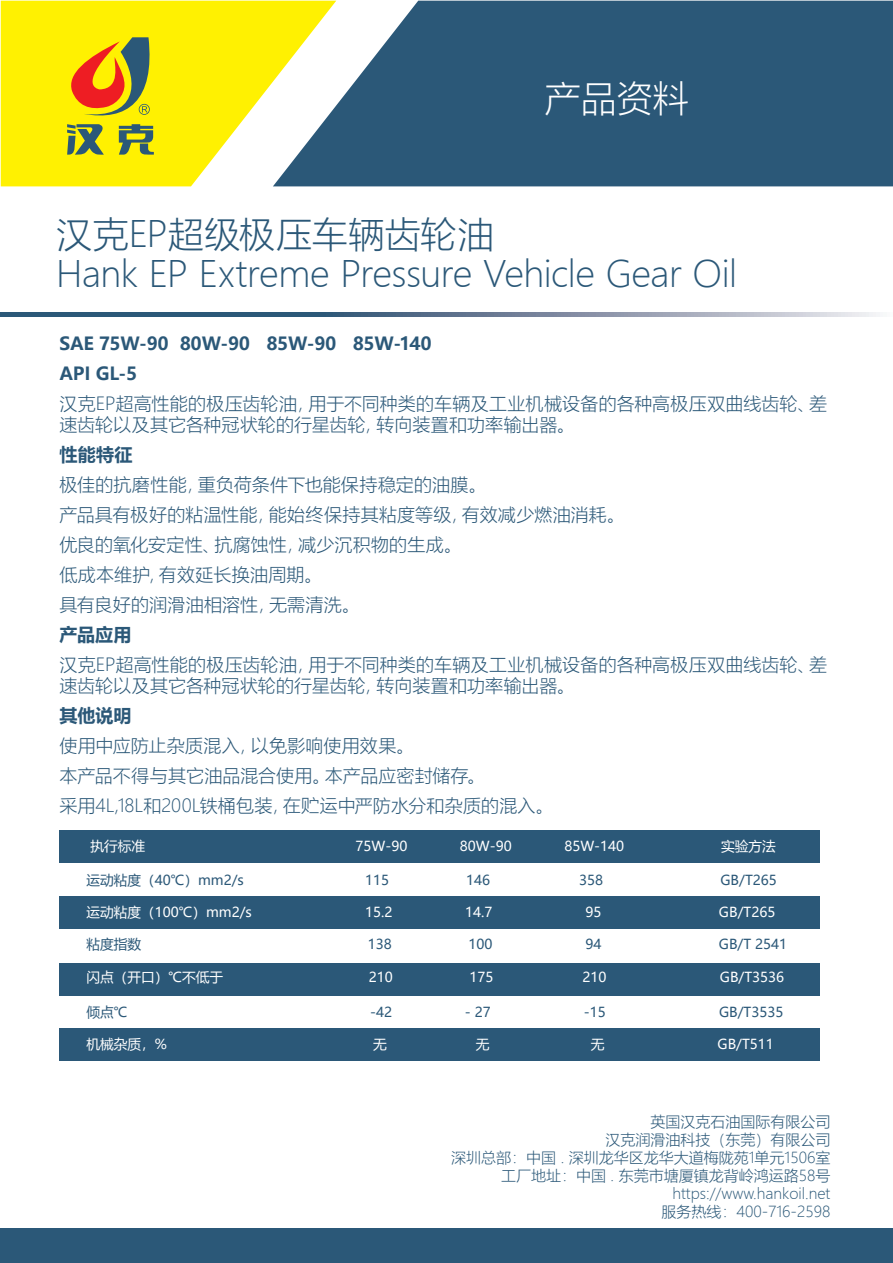
<style>
.page{position:relative;width:893px;height:1263px;background:#fff}
.page>*{position:absolute;margin:0;border:0;box-sizing:border-box;transform-origin:0 0}
.t1{font:300 36px/40.5px "Microsoft Ya Hei";letter-spacing:-.015em;color:#2b5878}
.t2{font:300 36px "Microsoft Ya Hei";color:#fff}
.t3{font:300 18px/30px "Microsoft Ya Hei";letter-spacing:.005em;color:#2b5878}
.t4{font:700 18px/30px "Microsoft Ya Hei";letter-spacing:-.005em;color:#2b5878}
.t5{font:300 15px/18px "Microsoft Ya Hei";color:#2b5878;text-align:right}
.t6{font:13.65px "Microsoft Ya Hei";color:#fff}
.t7{font:13.65px "Microsoft Ya Hei";color:#2b5878}
</style>
<div class="page">
<svg style="left:1px;top:1px;width:272px;height:185px;fill:#fff101"></svg>
<svg style="left:273px;top:1px;width:620px;height:185px;fill:#2b5878"></svg>
<svg style="left:66px;top:37px;width:89px;height:118px"></svg>
<svg style="left:0;top:313px;width:880px;height:3px"></svg>
<div style="left:0;top:1229px;width:893px;height:34px;background:#2b5878"></div>
<div style="left:59px;top:830px;width:760px;height:33px;background:#2b5878"></div>
<div style="left:59px;top:896px;width:760px;height:33px;background:#2b5878"></div>
<div style="left:59px;top:962px;width:760px;height:33px;background:#2b5878"></div>
<div style="left:59px;top:1028px;width:760px;height:33px;background:#2b5878"></div>
<h1 class="t2" style="left:545px;top:74px;width:145px">产品资料</h1>
<h1 class="t1" style="left:56px;top:213px;width:682px">汉克EP超级极压车辆齿轮油<br>Hank EP Extreme Pressure Vehicle Gear Oil</h1>
<p class="t4" style="left:59px;top:328px;width:374px">SAE 75W-90 80W-90 85W-90 85W-140<br>API GL-5</p>
<p class="t3" style="left:59px;top:393px;width:769px;line-height:21px">汉克EP超高性能的极压齿轮油，用于不同种类的车辆及工业机械设备的各种高极压双曲线齿轮、差速齿轮以及其它各种冠状轮的行星齿轮，转向装置和功率输出器。</p>
<p class="t4" style="left:59px;top:439px;width:74px">性能特征</p>
<p class="t3" style="left:59px;top:469px;width:567px">极佳的抗磨性能，重负荷条件下也能保持稳定的油膜。<br>产品具有极好的粘温性能，能始终保持其粘度等级，有效减少燃油消耗。优良的氧化安定性、抗腐蚀性，减少沉积物的生成。<br>低成本维护，有效延长换油周期。<br>具有良好的润滑油相溶性，无需清洗。</p>
<p class="t4" style="left:59px;top:619px;width:74px">产品应用</p>
<p class="t3" style="left:59px;top:654px;width:769px;line-height:21px">汉克EP超高性能的极压齿轮油，用于不同种类的车辆及工业机械设备的各种高极压双曲线齿轮、差速齿轮以及其它各种冠状轮的行星齿轮，转向装置和功率输出器。</p>
<p class="t4" style="left:59px;top:700px;width:74px">其他说明</p>
<p class="t3" style="left:59px;top:730px;width:496px">使用中应防止杂质混入，以免影响使用效果。<br>本产品不得与其它油品混合使用。本产品应密封储存。<br>采用4L,18L和200L铁桶包装，在贮运中严防水分和杂质的混入。</p>
<p class="t6" style="left:91px;top:837px;width:56px">执行标准</p>
<p class="t6" style="left:356px;top:837px;width:53px">75W-90</p>
<p class="t6" style="left:460px;top:837px;width:53px">80W-90</p>
<p class="t6" style="left:564px;top:837px;width:61px">85W-140</p>
<p class="t6" style="left:721px;top:837px;width:56px">实验方法</p>
<p class="t7" style="left:87px;top:871px;width:159px">运动粘度（40℃）mm2/s</p>
<p class="t7" style="left:365px;top:871px;width:26px">115</p>
<p class="t7" style="left:466px;top:871px;width:26px">146</p>
<p class="t7" style="left:579px;top:871px;width:26px">358</p>
<p class="t7" style="left:720px;top:871px;width:58px">GB/T265</p>
<p class="t6" style="left:87px;top:903px;width:167px">运动粘度（100℃）mm2/s</p>
<p class="t6" style="left:365px;top:903px;width:29px">15.2</p>
<p class="t6" style="left:465px;top:903px;width:29px">14.7</p>
<p class="t6" style="left:586px;top:903px;width:18px">95</p>
<p class="t6" style="left:719px;top:903px;width:58px">GB/T265</p>
<p class="t7" style="left:87px;top:935px;width:56px">粘度指数</p>
<p class="t7" style="left:368px;top:935px;width:26px">138</p>
<p class="t7" style="left:468px;top:935px;width:26px">100</p>
<p class="t7" style="left:586px;top:935px;width:18px">94</p>
<p class="t7" style="left:719px;top:935px;width:70px">GB/T 2541</p>
<p class="t6" style="left:87px;top:968px;width:138px">闪点（开口）℃不低于</p>
<p class="t6" style="left:369px;top:968px;width:26px">210</p>
<p class="t6" style="left:470px;top:968px;width:26px">175</p>
<p class="t6" style="left:583px;top:968px;width:26px">210</p>
<p class="t6" style="left:720px;top:968px;width:66px">GB/T3536</p>
<p class="t7" style="left:87px;top:1003px;width:42px">倾点℃</p>
<p class="t7" style="left:370px;top:1003px;width:23px">-42</p>
<p class="t7" style="left:465px;top:1003px;width:27px">- 27</p>
<p class="t7" style="left:584px;top:1003px;width:23px">-15</p>
<p class="t7" style="left:719px;top:1003px;width:66px">GB/T3535</p>
<p class="t6" style="left:87px;top:1035px;width:82px">机械杂质，%</p>
<p class="t6" style="left:373px;top:1035px;width:15px">无</p>
<p class="t6" style="left:476px;top:1035px;width:15px">无</p>
<p class="t6" style="left:591px;top:1035px;width:15px">无</p>
<p class="t6" style="left:718px;top:1035px;width:58px">GB/T511</p>
<p class="t5" style="left:451px;top:1112px;width:381px">英国汉克石油国际有限公司<br>汉克润滑油科技（东莞）有限公司<br>深圳总部：中国 . 深圳龙华区龙华大道梅陇苑1单元1506室工厂地址：中国 . 东莞市塘厦镇龙背岭鸿运路58号https://www.hankoil.net<br>服务热线：400-716-2598</p>
</div>
